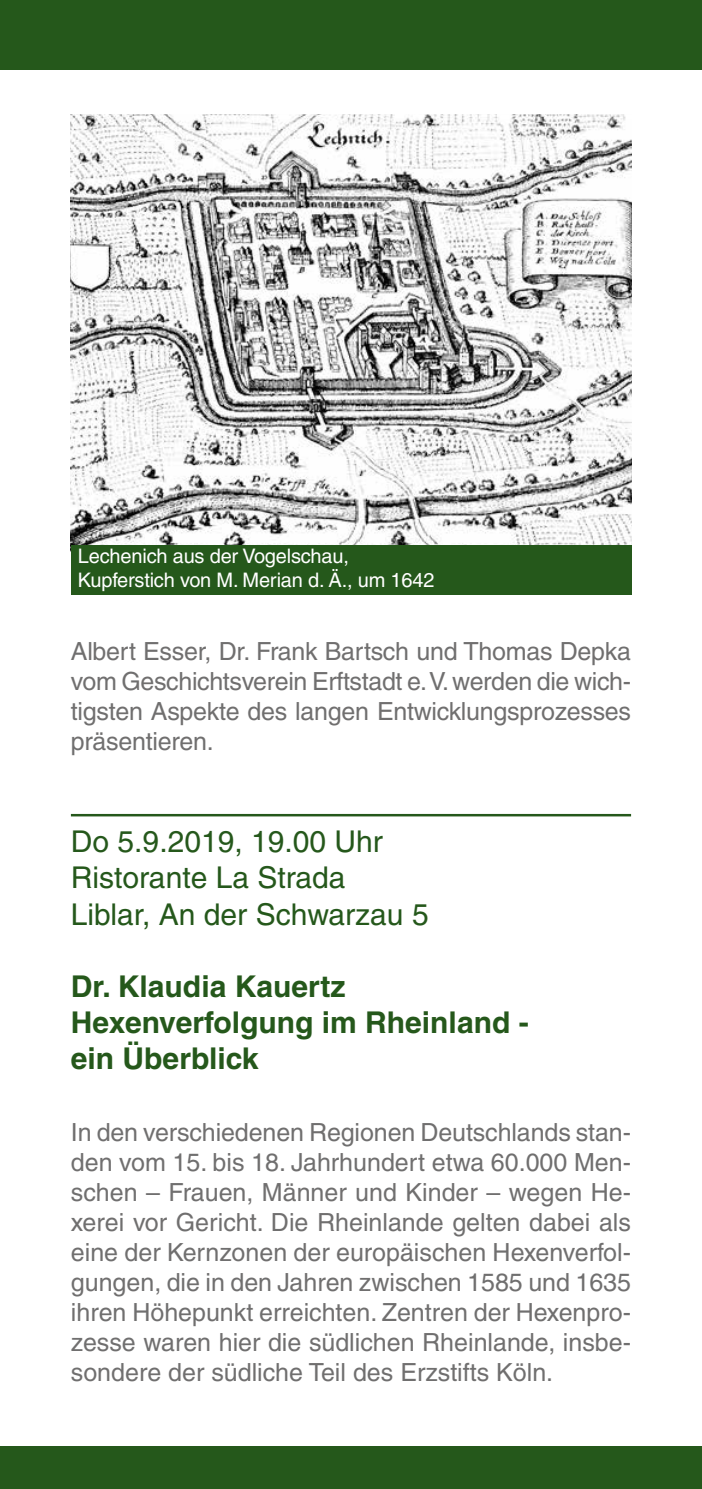
<style>
.page{position:relative;width:702px;height:1489px;background:#fff}
.page>*{position:absolute;margin:0;border:0;box-sizing:border-box;transform-origin:0 0}
.t1{font:30px/36px "Helvetica";color:#25581b}
.t2{font:700 30px/36px "Helvetica";color:#25581b}
.t3{font:25px/30px "Helvetica";letter-spacing:-.01em;color:#706f6f;text-align:justify}
.t4{font:20px/24px "Helvetica";letter-spacing:-.01em;color:#fff}
</style>
<div class="page">
<div style="left:0;top:0;width:702px;height:70px;background:#25581b"></div>
<div style="left:0;top:1446px;width:702px;height:42px;background:#25581b"></div>
<hr style="left:71px;top:814px;width:560px;height:2px;background:#25581b">
<img style="left:71px;top:114px;width:560px;height:430px">
<div style="left:71px;top:544px;width:560px;height:50px;background:#25581b"></div>
<p class="t4" style="left:78px;top:543px;width:358px">Lechenich aus der Vogelschau,<br>Kupferstich von M. Merian d. Ä., um 1642</p>
<p class="t3" style="left:71px;top:636px;width:561px">Albert Esser, Dr. Frank Bartsch und Thomas Depka vom Geschichtsverein Erftstadt e. V. werden die wich&shy;tigsten Aspekte des langen Entwicklungsprozesses präsentieren.</p>
<p class="t1" style="left:71px;top:823px;width:359px">Do 5.9.2019, 19.00 Uhr<br>Ristorante La Strada<br>Liblar, An der Schwarzau 5</p>
<p class="t2" style="left:71px;top:967px;width:459px">Dr. Klaudia Kauertz<br>Hexenverfolgung im Rheinland - ein Überblick</p>
<p class="t3" style="left:71px;top:1116px;width:561px">In den verschiedenen Regionen Deutschlands stan&shy;den vom 15. bis 18. Jahrhundert etwa 60.000 Men&shy;schen – Frauen, Männer und Kinder – wegen He&shy;xerei vor Gericht. Die Rheinlande gelten dabei als eine der Kernzonen der europäischen Hexenverfol&shy;gungen, die in den Jahren zwischen 1585 und 1635 ihren Höhepunkt erreichten. Zentren der Hexenpro&shy;zesse waren hier die südlichen Rheinlande, insbe&shy;sondere der südliche Teil des Erzstifts Köln.</p>
</div>
